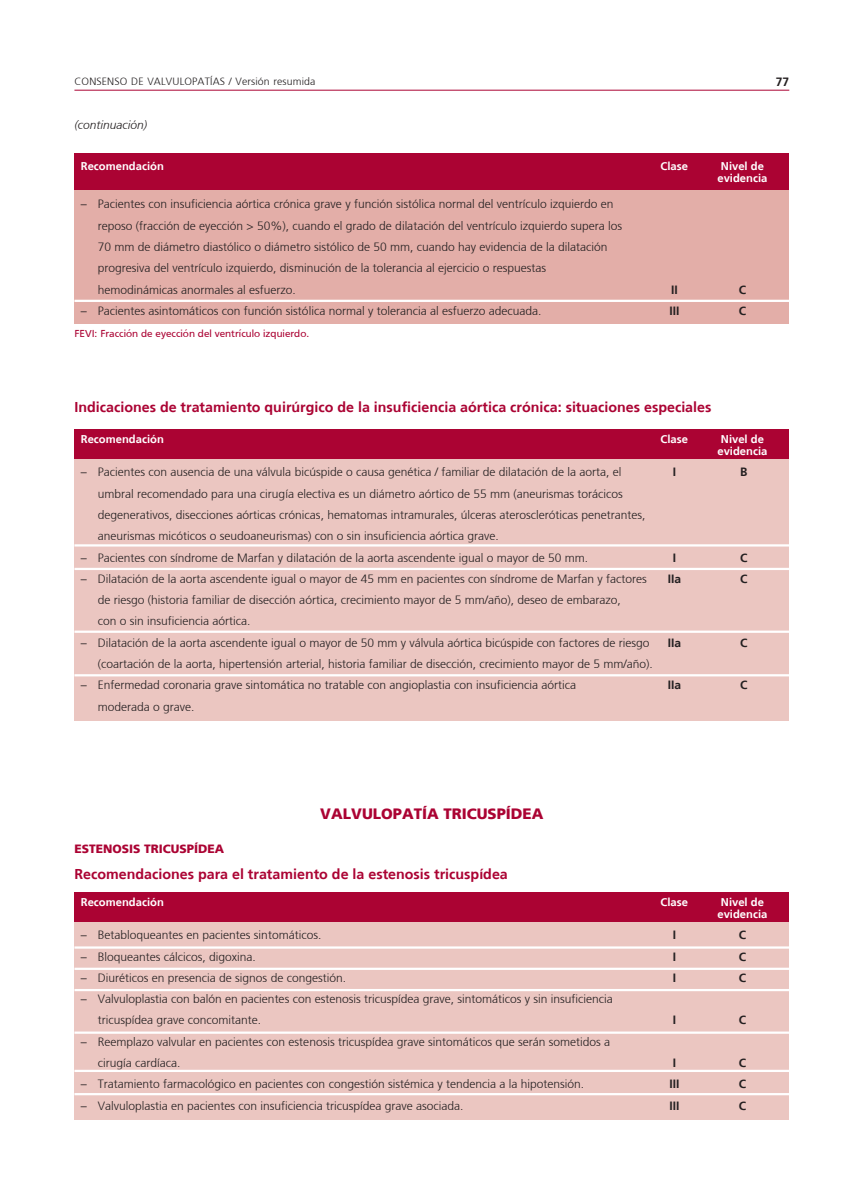
<style>
.page{position:relative;width:851px;height:1191px;background:#fff}
.page>*{position:absolute;margin:0;border:0;box-sizing:border-box;transform-origin:0 0}
.subtit{font:900 15px "Frutiger";color:#ab0333}
.subtit1n{font:700 14.25px "Frutiger";color:#ab0333}
.tabla{font:300 12px "Frutiger";color:#231f20}
.tabla-2{font:700 12px "Frutiger";color:#231f20}
.subtit-2{font:900 12px "Frutiger";color:#ab0333}
.tabla-3{font:italic 300 12px "Frutiger";color:#231f20}
.tabla-4{font:700 11.25px/12px "Frutiger";color:#fff;text-align:center}
.tabla_cab_negro{font:700 11.25px "Frutiger";color:#fff}
.tabla_pie{font:10.5px "Frutiger";color:#ab0333}
.t1{font:300 10.5px "Frutiger";letter-spacing:.015em;color:#231f20}
</style>
<div class="page">
<hr style="left:74px;top:90px;width:715px;height:1px;background:#ab0333">
<div style="left:74px;top:153px;width:715px;height:37px;background:#ab0333"></div>
<div style="left:74px;top:190px;width:715px;height:134px;background:#e3aea8"></div>
<div style="left:74px;top:458px;width:715px;height:263px;background:#ebc6c1"></div>
<div style="left:74px;top:429px;width:715px;height:29px;background:#ab0333"></div>
<hr style="left:74px;top:544px;width:719px;height:2px;background:#fff">
<hr style="left:74px;top:568px;width:719px;height:2px;background:#fff">
<hr style="left:74px;top:630px;width:719px;height:3px;background:#fff">
<hr style="left:74px;top:674px;width:719px;height:2px;background:#fff">
<hr style="left:74px;top:300px;width:719px;height:2px;background:#fff">
<div style="left:74px;top:921px;width:715px;height:198px;background:#ebc6c1"></div>
<div style="left:74px;top:892px;width:715px;height:29px;background:#ab0333"></div>
<hr style="left:74px;top:946px;width:719px;height:2px;background:#fff">
<hr style="left:74px;top:967px;width:719px;height:3px;background:#fff">
<hr style="left:74px;top:989px;width:719px;height:2px;background:#fff">
<hr style="left:74px;top:1031px;width:719px;height:2px;background:#fff">
<hr style="left:74px;top:1069px;width:719px;height:3px;background:#fff">
<hr style="left:74px;top:1093px;width:719px;height:2px;background:#fff">
<p class="t1" style="left:74px;top:76px;width:242px">CONSENSO DE VALVULOPATÍAS / Versión resumida</p>
<p class="tabla-2" style="left:775px;top:75px;width:15px">77</p>
<p class="tabla-3" style="left:74px;top:118px;width:74px">(continuación)</p>
<p class="tabla_cab_negro" style="left:81px;top:159px;width:85px">Recomendación</p>
<p class="tabla_cab_negro" style="left:660px;top:159px;width:29px">Clase</p>
<p class="tabla_cab_negro" style="left:720px;top:159px;width:45px">Nivel de</p>
<p class="tabla_cab_negro" style="left:717px;top:171px;width:52px">evidencia</p>
<p class="tabla" style="left:81px;top:197px;width:534px">– Pacientes con insuficiencia aórtica crónica grave y función sistólica normal del ventrículo izquierdo en</p>
<p class="tabla" style="left:98px;top:219px;width:525px">reposo (fracción de eyección &gt; 50%), cuando el grado de dilatación del ventrículo izquierdo supera los</p>
<p class="tabla" style="left:98px;top:240px;width:511px">70 mm de diámetro diastólico o diámetro sistólico de 50 mm, cuando hay evidencia de la dilatación</p>
<p class="tabla" style="left:98px;top:261px;width:450px">progresiva del ventrículo izquierdo, disminución de la tolerancia al ejercicio o respuestas</p>
<p class="tabla" style="left:98px;top:283px;width:200px">hemodinámicas anormales al esfuerzo.</p>
<p class="tabla-2" style="left:671px;top:282px;width:8px">II</p>
<p class="tabla-2" style="left:738px;top:282px;width:9px">C</p>
<p class="tabla" style="left:81px;top:304px;width:462px">– Pacientes asintomáticos con función sistólica normal y tolerancia al esfuerzo adecuada.</p>
<p class="tabla-2" style="left:669px;top:304px;width:12px">III</p>
<p class="tabla-2" style="left:738px;top:304px;width:9px">C</p>
<p class="tabla_pie" style="left:74px;top:327px;width:236px">FEVI: Fracción de eyección del ventrículo izquierdo.</p>
<p class="subtit1n" style="left:74px;top:398px;width:638px">Indicaciones de tratamiento quirúrgico de la insuficiencia aórtica crónica: situaciones especiales</p>
<p class="tabla-4" style="left:81px;top:433px;width:85px">Recomendación</p>
<p class="tabla-4" style="left:660px;top:433px;width:29px">Clase</p>
<p class="tabla-4" style="left:717px;top:433px;width:52px">Nivel de evidencia</p>
<p class="tabla" style="left:81px;top:465px;width:542px">– Pacientes con ausencia de una válvula bicúspide o causa genética / familiar de dilatación de la aorta, el</p>
<p class="tabla-2" style="left:672px;top:465px;width:5px">I</p>
<p class="tabla-2" style="left:740px;top:465px;width:9px">B</p>
<p class="tabla" style="left:98px;top:486px;width:526px">umbral recomendado para una cirugía electiva es un diámetro aórtico de 55 mm (aneurismas torácicos</p>
<p class="tabla" style="left:98px;top:508px;width:549px">degenerativos, disecciones aórticas crónicas, hematomas intramurales, úlceras ateroscleróticas penetrantes,</p>
<p class="tabla" style="left:98px;top:529px;width:402px">aneurismas micóticos o seudoaneurismas) con o sin insuficiencia aórtica grave.</p>
<p class="tabla" style="left:81px;top:550px;width:509px">– Pacientes con síndrome de Marfan y dilatación de la aorta ascendente igual o mayor de 50 mm.</p>
<p class="tabla-2" style="left:672px;top:550px;width:5px">I</p>
<p class="tabla-2" style="left:740px;top:550px;width:9px">C</p>
<p class="tabla" style="left:81px;top:572px;width:567px">– Dilatación de la aorta ascendente igual o mayor de 45 mm en pacientes con síndrome de Marfan y factores</p>
<p class="tabla-2" style="left:667px;top:571px;width:15px">IIa</p>
<p class="tabla-2" style="left:740px;top:571px;width:9px">C</p>
<p class="tabla" style="left:98px;top:593px;width:524px">de riesgo (historia familiar de disección aórtica, crecimiento mayor de 5 mm/año), deseo de embarazo,</p>
<p class="tabla" style="left:98px;top:614px;width:154px">con o sin insuficiencia aórtica.</p>
<p class="tabla" style="left:81px;top:636px;width:570px">– Dilatación de la aorta ascendente igual o mayor de 50 mm y válvula aórtica bicúspide con factores de riesgo</p>
<p class="tabla-2" style="left:667px;top:635px;width:15px">IIa</p>
<p class="tabla-2" style="left:740px;top:635px;width:9px">C</p>
<p class="tabla" style="left:98px;top:657px;width:556px">(coartación de la aorta, hipertensión arterial, historia familiar de disección, crecimiento mayor de 5 mm/año).</p>
<p class="tabla" style="left:81px;top:678px;width:497px">– Enfermedad coronaria grave sintomática no tratable con angioplastia con insuficiencia aórtica</p>
<p class="tabla-2" style="left:667px;top:678px;width:15px">IIa</p>
<p class="tabla-2" style="left:740px;top:678px;width:9px">C</p>
<p class="tabla" style="left:98px;top:699px;width:98px">moderada o grave.</p>
<p class="subtit" style="left:320px;top:804px;width:224px">VALVULOPATÍA TRICUSPÍDEA</p>
<p class="subtit-2" style="left:74px;top:841px;width:151px">ESTENOSIS TRICUSPÍDEA</p>
<p class="subtit1n" style="left:74px;top:865px;width:435px">Recomendaciones para el tratamiento de la estenosis tricuspídea</p>
<p class="tabla-4" style="left:81px;top:896px;width:85px">Recomendación</p>
<p class="tabla-4" style="left:660px;top:896px;width:29px">Clase</p>
<p class="tabla-4" style="left:717px;top:896px;width:52px">Nivel de evidencia</p>
<p class="tabla" style="left:81px;top:928px;width:242px">– Betabloqueantes en pacientes sintomáticos.</p>
<p class="tabla-2" style="left:672px;top:928px;width:5px">I</p>
<p class="tabla-2" style="left:738px;top:928px;width:9px">C</p>
<p class="tabla" style="left:81px;top:949px;width:177px">– Bloqueantes cálcicos, digoxina.</p>
<p class="tabla-2" style="left:672px;top:949px;width:5px">I</p>
<p class="tabla-2" style="left:738px;top:949px;width:9px">C</p>
<p class="tabla" style="left:81px;top:971px;width:267px">– Diuréticos en presencia de signos de congestión.</p>
<p class="tabla-2" style="left:672px;top:970px;width:5px">I</p>
<p class="tabla-2" style="left:738px;top:970px;width:9px">C</p>
<p class="tabla" style="left:81px;top:992px;width:533px">– Valvuloplastia con balón en pacientes con estenosis tricuspídea grave, sintomáticos y sin insuficiencia</p>
<p class="tabla" style="left:98px;top:1013px;width:165px">tricuspídea grave concomitante.</p>
<p class="tabla-2" style="left:672px;top:1013px;width:5px">I</p>
<p class="tabla-2" style="left:738px;top:1013px;width:9px">C</p>
<p class="tabla" style="left:81px;top:1034px;width:531px">– Reemplazo valvular en pacientes con estenosis tricuspídea grave sintomáticos que serán sometidos a</p>
<p class="tabla" style="left:98px;top:1056px;width:84px">cirugía cardíaca.</p>
<p class="tabla-2" style="left:672px;top:1055px;width:5px">I</p>
<p class="tabla-2" style="left:738px;top:1055px;width:9px">C</p>
<p class="tabla" style="left:81px;top:1077px;width:505px">– Tratamiento farmacológico en pacientes con congestión sistémica y tendencia a la hipotensión.</p>
<p class="tabla-2" style="left:669px;top:1077px;width:12px">III</p>
<p class="tabla-2" style="left:738px;top:1077px;width:9px">C</p>
<p class="tabla" style="left:81px;top:1098px;width:384px">– Valvuloplastia en pacientes con insuficiencia tricuspídea grave asociada.</p>
<p class="tabla-2" style="left:669px;top:1098px;width:12px">III</p>
<p class="tabla-2" style="left:738px;top:1098px;width:9px">C</p>
</div>
